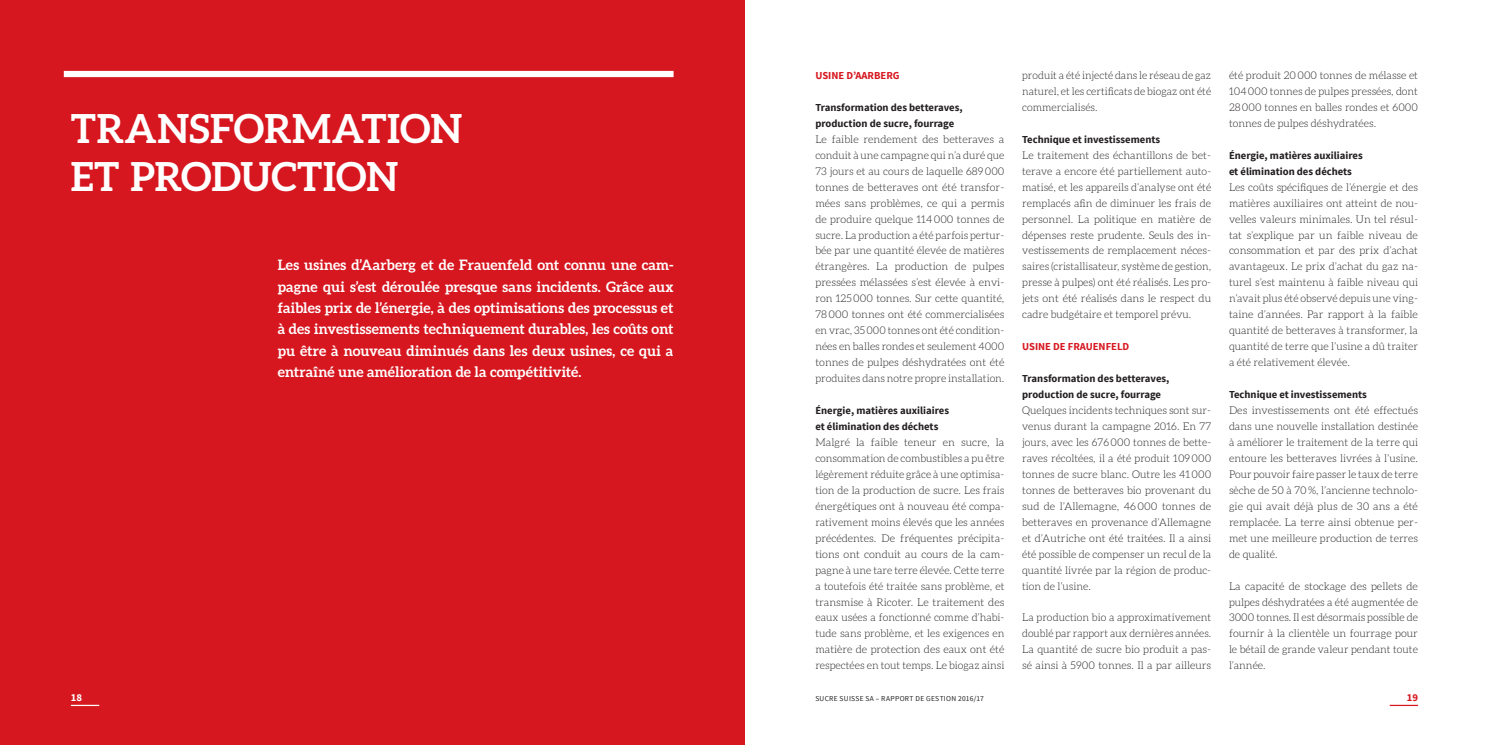
<style>
.page{position:relative;width:1489px;height:745px;background:#fff}
.page>*{position:absolute;margin:0;border:0;box-sizing:border-box;transform-origin:0 0}
.t1{font:700 40px/47.9px "Aleo";color:#fff}
.t2{font:700 14.38px/21.2px "Aleo";color:#fff;text-align:justify}
.t3{font:300 10.62px/16px "Aleo";color:#231f20;text-align:justify}
.t4{font:700 10.62px/16px "Source Sans Pro";color:#231f20}
.t5{font:700 10.62px "Source Sans Pro";color:#d7171f}
.t6{font:700 10.62px "Source Sans Pro";color:#fff}
.t7{font:7.5px "Source Sans Pro";letter-spacing:.04em;color:#231f20}
</style>
<div class="page">
<div style="left:0;top:0;width:744px;height:744px;background:#d7171f"></div>
<div style="left:64px;top:71px;width:609px;height:6px;background:#fff"></div>
<svg style="left:71px;top:704px;width:28px;height:1px"></svg>
<svg style="left:1389px;top:704px;width:28px;height:1px"></svg>
<h1 class="t1" style="left:71px;top:104px;width:393px">TRANSFORMATION<br>ET PRODUCTION</h1>
<p class="t2" style="left:278px;top:254px;width:397px">Les usines d’Aarberg et de Frauenfeld ont connu une cam&shy;pagne qui s’est déroulée presque sans incidents. Grâce aux faibles prix de l’énergie, à des optimisations des processus et à des investissements techniquement durables, les coûts ont pu être à nouveau diminués dans les deux usines, ce qui a entraîné une amélioration de la compétitivité.</p>
<p class="t5" style="left:815px;top:68px;width:86px">USINE D’AARBERG</p>
<p class="t4" style="left:815px;top:100px;width:149px">Transformation des betteraves, production de sucre, fourrage</p>
<p class="t3" style="left:815px;top:131px;width:190px">Le faible rendement des betteraves a conduit à une campagne qui n’a duré que 73 jours et au cours de laquelle 689000 tonnes de betteraves ont été transfor&shy;mées sans problèmes, ce qui a permis de produire quelque 114000 tonnes de sucre. La production a été parfois pertur&shy;bée par une quantité élevée de matières étrangères. La production de pulpes pressées mélassées s’est élevée à envi&shy;ron 125000 tonnes. Sur cette quantité, 78000 tonnes ont été commercialisées en vrac, 35000 tonnes ont été condition&shy;nées en balles rondes et seulement 4000 tonnes de pulpes déshydratées ont été produites dans notre propre installation.</p>
<p class="t4" style="left:815px;top:402px;width:135px">Énergie, matières auxiliaires et élimination des déchets</p>
<p class="t3" style="left:815px;top:434px;width:190px">Malgré la faible teneur en sucre, la consommation de combustibles a pu être légèrement réduite grâce à une optimisa&shy;tion de la production de sucre. Les frais énergétiques ont à nouveau été compa&shy;rativement moins élevés que les années précédentes. De fréquentes précipita&shy;tions ont conduit au cours de la cam&shy;pagne à une tare terre élevée. Cette terre a toutefois été traitée sans problème, et transmise à Ricoter. Le traitement des eaux usées a fonctionné comme d’habi&shy;tude sans problème, et les exigences en matière de protection des eaux ont été respectées en tout temps. Le biogaz ainsi</p>
<p class="t3" style="left:1022px;top:67px;width:190px">produit a été injecté dans le réseau de gaz naturel, et les certificats de biogaz ont été commercialisés.</p>
<p class="t4" style="left:1022px;top:131px;width:139px">Technique et investissements</p>
<p class="t3" style="left:1022px;top:147px;width:190px">Le traitement des échantillons de bet&shy;terave a encore été partiellement auto&shy;matisé, et les appareils d’analyse ont été remplacés afin de diminuer les frais de personnel. La politique en matière de dépenses reste prudente. Seuls des in&shy;vestissements de remplacement néces&shy;saires (cristallisateur, système de gestion, presse à pulpes) ont été réalisés. Les pro&shy;jets ont été réalisés dans le respect du cadre budgétaire et temporel prévu.</p>
<p class="t5" style="left:1022px;top:339px;width:109px">USINE DE FRAUENFELD</p>
<p class="t4" style="left:1022px;top:371px;width:149px">Transformation des betteraves, production de sucre, fourrage</p>
<p class="t3" style="left:1022px;top:402px;width:190px">Quelques incidents techniques sont sur&shy;venus durant la campagne 2016. En 77 jours, avec les 676000 tonnes de bette&shy;raves récoltées, il a été produit 109000 tonnes de sucre blanc. Outre les 41000 tonnes de betteraves bio provenant du sud de l’Allemagne, 46000 tonnes de betteraves en provenance d’Allemagne et d’Autriche ont été traitées. Il a ainsi été possible de compenser un recul de la quantité livrée par la région de produc&shy;tion de l’usine.</p>
<p class="t3" style="left:1022px;top:609px;width:190px">La production bio a approximativement doublé par rapport aux dernières années.<br>La quantité de sucre bio produit a pas&shy;sé ainsi à 5900 tonnes. Il a par ailleurs</p>
<p class="t3" style="left:1228px;top:67px;width:190px">été produit 20000 tonnes de mélasse et 104000 tonnes de pulpes pressées, dont 28000 tonnes en balles rondes et 6000 tonnes de pulpes déshydratées.</p>
<p class="t4" style="left:1228px;top:147px;width:135px">Énergie, matières auxiliaires et élimination des déchets</p>
<p class="t3" style="left:1228px;top:179px;width:190px">Les coûts spécifiques de l’énergie et des matières auxiliaires ont atteint de nou&shy;velles valeurs minimales. Un tel résul&shy;tat s’explique par un faible niveau de consommation et par des prix d’achat avantageux. Le prix d’achat du gaz na&shy;turel s’est maintenu à faible niveau qui n’avait plus été observé depuis une ving&shy;taine d’années. Par rapport à la faible quantité de betteraves à transformer, la quantité de terre que l’usine a dû traiter a été relativement élevée.</p>
<p class="t4" style="left:1228px;top:386px;width:139px">Technique et investissements</p>
<p class="t3" style="left:1228px;top:402px;width:190px">Des investissements ont été effectués dans une nouvelle installation destinée à améliorer le traitement de la terre qui entoure les betteraves livrées à l’usine.<br>Pour pouvoir faire passer le taux de terre sèche de 50 à 70%, l’ancienne technolo&shy;gie qui avait déjà plus de 30 ans a été remplacée. La terre ainsi obtenue per&shy;met une meilleure production de terres de qualité.</p>
<p class="t3" style="left:1228px;top:577px;width:190px">La capacité de stockage des pellets de pulpes déshydratées a été augmentée de 3000 tonnes. Il est désormais possible de fournir à la clientèle un fourrage pour le bétail de grande valeur pendant toute l’année.</p>
<p class="t6" style="left:71px;top:690px;width:13px">18</p>
<p class="t5" style="left:1406px;top:690px;width:13px">19</p>
<p class="t7" style="left:815px;top:693px;width:170px">SUCRE SUISSE SA – RAPPORT DE GESTION 2016/17</p>
</div>
